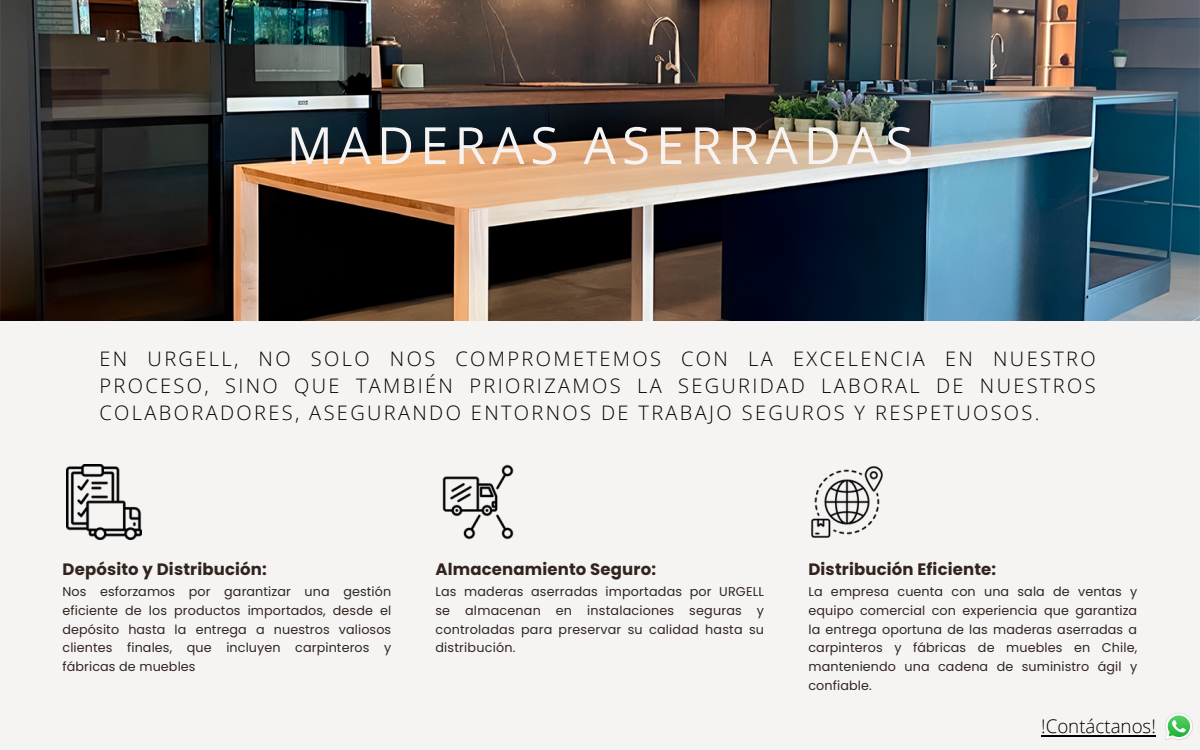
<style>
.page{position:relative;width:1200px;height:750px;background:#f6f4f3}
.page>*{position:absolute;margin:0;border:0;box-sizing:border-box;transform-origin:0 0}
.t1{font:51.25px "Open Sans";letter-spacing:.115em;color:#f6f4f3}
.t2{font:300 20px/27.2px "Open Sans";letter-spacing:.12em;color:#000;text-align:justify}
.t3{font:300 18.75px "Open Sans";color:#000}
.t4{font:700 16.5px "Poppins";letter-spacing:.01em;color:#31241e}
.t5{font:12.75px/18.8px "Poppins";letter-spacing:.01em;color:#31241e;text-align:justify}
</style>
<div class="page">
<img style="left:0;top:0;width:1200px;height:321px">
<img style="left:811px;top:466px;width:72px;height:72px">
<img style="left:66px;top:465px;width:75px;height:75px">
<img style="left:442px;top:465px;width:72px;height:75px">
<img style="left:1165px;top:713px;width:27px;height:27px">
<hr style="left:1041px;top:735px;width:115px;height:2px;background:#000">
<h4 class="t1" style="left:287px;top:109px;width:628px">MADERAS ASERRADAS</h4>
<p class="t2" style="left:100px;top:344px;width:998px">EN URGELL, NO SOLO NOS COMPROMETEMOS CON LA EXCELENCIA EN NUESTRO PROCESO, SINO QUE TAMBIÉN PRIORIZAMOS LA SEGURIDAD LABORAL DE NUESTROS COLABORADORES, ASEGURANDO ENTORNOS DE TRABAJO SEGUROS Y RESPETUOSOS.</p>
<p class="t4" style="left:63px;top:557px;width:206px">Depósito y Distribución:</p>
<p class="t4" style="left:435px;top:557px;width:222px">Almacenamiento Seguro:</p>
<h4 class="t4" style="left:808px;top:557px;width:189px">Distribución Eficiente:</h4>
<p class="t5" style="left:63px;top:582px;width:330px">Nos esforzamos por garantizar una gestión eficiente de los productos importados, desde el depósito hasta la entrega a nuestros valiosos clientes finales, que incluyen carpinteros y fábricas de muebles</p>
<h4 class="t5" style="left:435px;top:582px;width:330px">Las maderas aserradas importadas por URGELL se almacenan en instalaciones seguras y controladas para preservar su calidad hasta su distribución.</h4>
<p class="t5" style="left:808px;top:582px;width:330px">La empresa cuenta con una sala de ventas y equipo comercial con experiencia que garantiza la entrega oportuna de las maderas aserradas a carpinteros y fábricas de muebles en Chile, manteniendo una cadena de suministro ágil y confiable.</p>
<h3 class="t3" style="left:1041px;top:713px;width:116px">!Contáctanos!</h3>
</div>
